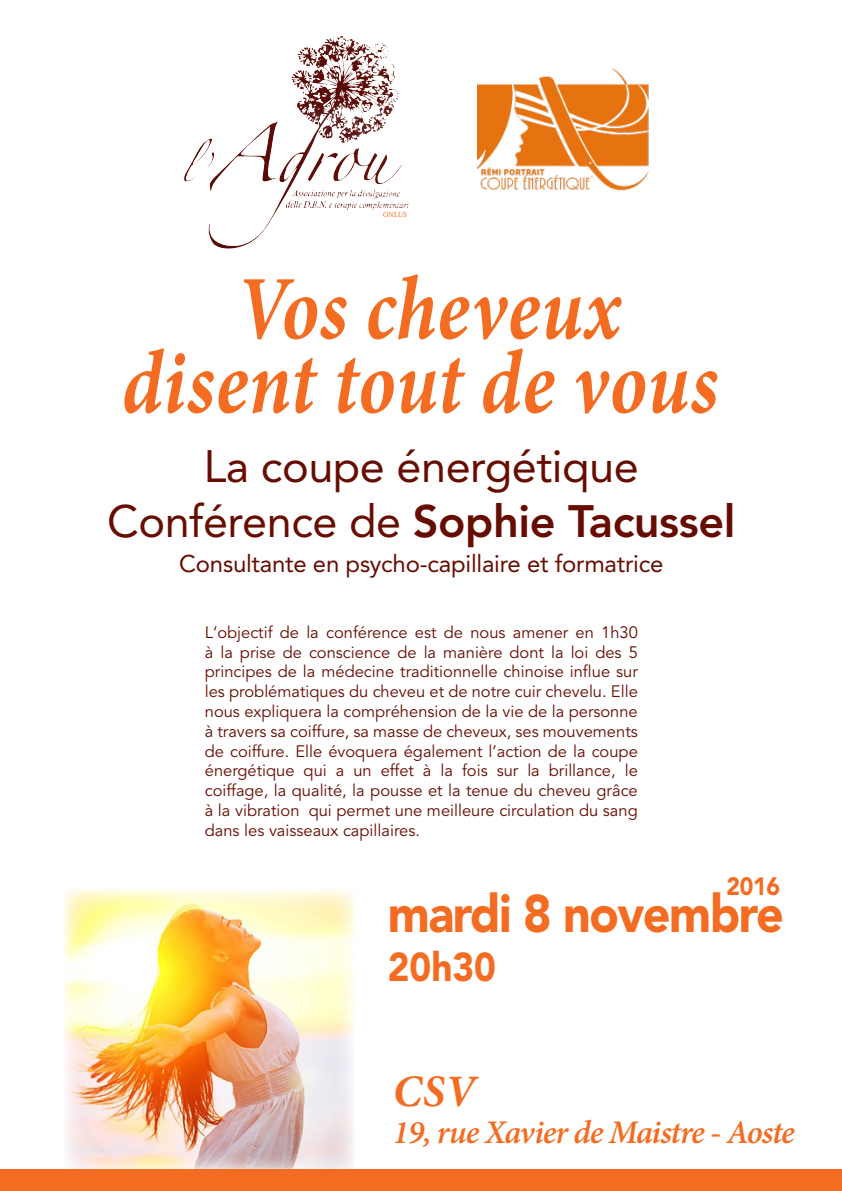
<style>
.page{position:relative;width:842px;height:1191px;background:#fff}
.page>*{position:absolute;margin:0;border:0;box-sizing:border-box;transform-origin:0 0}
.t1{font:italic 700 91px "Minion Pro";letter-spacing:.01em;color:#f36c21;scale:.84 1}
.t2{font:900 52.5px "Avenir";letter-spacing:-.03em;color:#f36c21;scale:.92 1}
.t3{font:800 45px "Avenir";letter-spacing:-.01em;color:#670c00}
.t4{font:45px "Avenir";letter-spacing:-.01em;color:#670c00}
.t5{font:italic 700 45px "Minion Pro";color:#f36c21}
.t6{font:900 40px "Avenir";color:#f36c21;scale:.92 1}
.t7{font:italic 600 33px "Minion Pro";letter-spacing:-.03em;color:#f36c21}
.t8{font:900 25px "Avenir";color:#f36c21;scale:.92 1}
.t9{font:24px "Avenir";letter-spacing:-.01em;color:#670c00}
.t10{font:16.5px/19.8px "Avenir";color:#670c00;text-align:justify}
.t11{font:italic 7.9px "Minion Pro";letter-spacing:-.005em;color:#f36c21}
.s1{font-weight:400}
</style>
<div class="page">
<img style="left:299px;top:36px;width:49px;height:26px">
<img style="left:477px;top:68px;width:172px;height:123px">
<img style="left:64px;top:889px;width:290px;height:280px">
<div style="left:0;top:1169px;width:842px;height:22px;background:#f36c21"></div>
<p class="t11" style="left:383px;top:209px;width:26px">ONLUS</p>
<p class="t1" style="left:236px;top:244px;width:459px">Vos cheveux</p>
<p class="t1" style="left:122px;top:318px;width:711px">disent tout de vous</p>
<p class="t4" style="left:204px;top:440px;width:437px">La coupe énergétique</p>
<p class="t3" style="left:107px;top:495px;width:630px"><span class="s1">Conférence de</span> Sophie Tacussel</p>
<p class="t9" style="left:179px;top:550px;width:486px">Consultante en psycho-capillaire et formatrice</p>
<p class="t10" style="left:205px;top:622px;width:435px">L‘objectif de la conférence est de nous amener en 1h30 à la prise de conscience de la manière dont la loi des 5 principes de la médecine traditionnelle chinoise influe sur les problématiques du cheveu et de notre cuir chevelu. Elle nous expliquera la compréhension de la vie de la personne à travers sa coiffure, sa masse de cheveux, ses mouvements de coiffure. Elle évoquera également l’action de la coupe énergétique qui a un effet à la fois sur la brillance, le coiffage, la qualité, la pousse et la tenue du cheveu grâce à la vibration qui permet une meilleure circulation du sang dans les vaisseaux capillaires.</p>
<p class="t8" style="left:726px;top:871px;width:60px">2016</p>
<p class="t2" style="left:388px;top:882px;width:432px">mardi 8 novembre</p>
<p class="t6" style="left:388px;top:943px;width:119px">20h30</p>
<p class="t5" style="left:393px;top:1059px;width:84px">CSV</p>
<p class="t7" style="left:393px;top:1109px;width:403px">19, rue Xavier de Maistre - Aoste</p>
</div>
